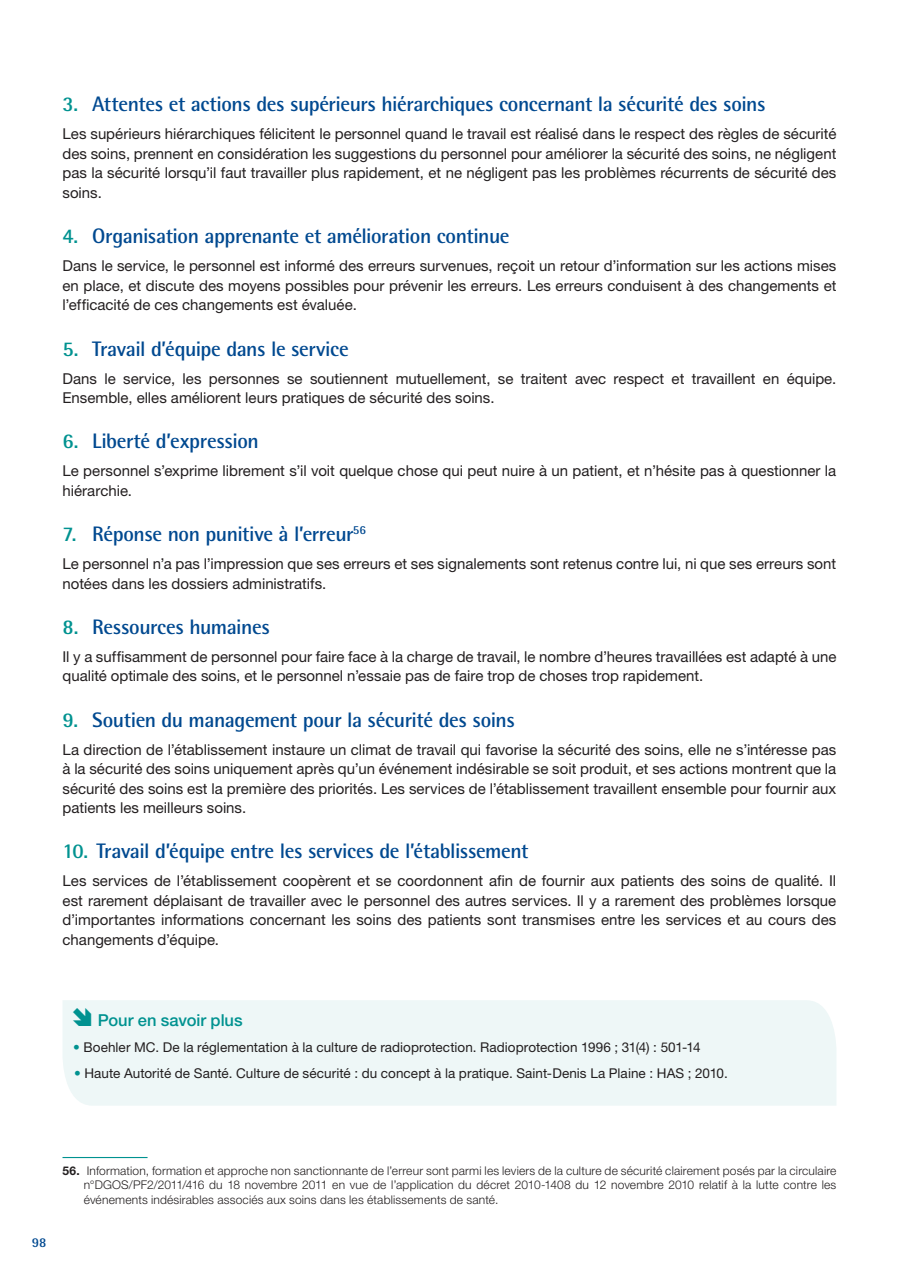
<style>
.page{position:relative;width:899px;height:1269px;background:#fff}
.page>*{position:absolute;margin:0;border:0;box-sizing:border-box;transform-origin:0 0}
.t1{font:700 21px "Rotis Semi Sans Std";letter-spacing:-.02em;color:#014990}
.t2{font:500 16.5px "Helvetica Neue LT Std";letter-spacing:-.005em;color:#009290}
.t3{font:15px/19.5px "Helvetica Neue LT Std";color:#231f20;text-align:justify}
.t4{font:13.5px "Helvetica Neue LT Std";letter-spacing:.005em;color:#231f20}
.t5{font:700 13.5px "Rotis Semi Sans Std";color:#014990}
.t6{font:300 12px/14.2px "Helvetica Neue LT Std";letter-spacing:.015em;color:#231f20;text-align:justify}
.s1{color:#009290}
.s2{font-weight:500;color:#009290}
.s3{font-weight:700}
</style>
<div class="page">
<hr style="left:63px;top:1157px;width:85px;height:1px;background:#009290">
<div style="left:63px;top:1000px;width:773px;height:106px;background:#eef7f7"></div>
<h1 class="t1" style="left:63px;top:91px;width:704px"><span class="s1">3.</span> Attentes et actions des supérieurs hiérarchiques concernant la sécurité des soins</h1>
<p class="t3" style="left:63px;top:124px;width:775px">Les supérieurs hiérarchiques félicitent le personnel quand le travail est réalisé dans le respect des règles de sécurité des soins, prennent en considération les suggestions du personnel pour améliorer la sécurité des soins, ne négligent pas la sécurité lorsqu’il faut travailler plus rapidement, et ne négligent pas les problèmes récurrents de sécurité des soins.</p>
<h1 class="t1" style="left:63px;top:223px;width:449px"><span class="s1">4.</span> Organisation apprenante et amélioration continue</h1>
<p class="t3" style="left:63px;top:256px;width:775px">Dans le service, le personnel est informé des erreurs survenues, reçoit un retour d’information sur les actions mises en place, et discute des moyens possibles pour prévenir les erreurs. Les erreurs conduisent à des changements et l’efficacité de ces changements est évaluée.</p>
<h1 class="t1" style="left:63px;top:335px;width:288px"><span class="s1">5.</span> Travail d’équipe dans le service</h1>
<p class="t3" style="left:63px;top:368px;width:775px">Dans le service, les personnes se soutiennent mutuellement, se traitent avec respect et travaillent en équipe.<br>Ensemble, elles améliorent leurs pratiques de sécurité des soins.</p>
<h1 class="t1" style="left:63px;top:428px;width:198px"><span class="s1">6.</span> Liberté d’expression</h1>
<p class="t3" style="left:63px;top:461px;width:775px">Le personnel s’exprime librement s’il voit quelque chose qui peut nuire à un patient, et n’hésite pas à questionner la hiérarchie.</p>
<h1 class="t1" style="left:63px;top:521px;width:305px"><span class="s1">7.</span> Réponse non punitive à l’erreur<sup>56</sup></h1>
<p class="t3" style="left:63px;top:554px;width:775px">Le personnel n’a pas l’impression que ses erreurs et ses signalements sont retenus contre lui, ni que ses erreurs sont notées dans les dossiers administratifs.</p>
<h1 class="t1" style="left:63px;top:614px;width:209px"><span class="s1">8.</span> Ressources humaines</h1>
<p class="t3" style="left:63px;top:646px;width:775px">Il y a suffisamment de personnel pour faire face à la charge de travail, le nombre d’heures travaillées est adapté à une qualité optimale des soins, et le personnel n’essaie pas de faire trop de choses trop rapidement.</p>
<h1 class="t1" style="left:63px;top:706px;width:454px"><span class="s1">9.</span> Soutien du management pour la sécurité des soins</h1>
<p class="t3" style="left:63px;top:739px;width:775px">La direction de l’établissement instaure un climat de travail qui favorise la sécurité des soins, elle ne s’intéresse pas à la sécurité des soins uniquement après qu’un événement indésirable se soit produit, et ses actions montrent que la sécurité des soins est la première des priorités. Les services de l’établissement travaillent ensemble pour fournir aux patients les meilleurs soins.</p>
<h1 class="t1" style="left:63px;top:838px;width:467px"><span class="s1">10.</span> Travail d’équipe entre les services de l’établissement</h1>
<p class="t3" style="left:63px;top:871px;width:775px">Les services de l’établissement coopèrent et se coordonnent afin de fournir aux patients des soins de qualité. Il est rarement déplaisant de travailler avec le personnel des autres services. Il y a rarement des problèmes lorsque d’importantes informations concernant les soins des patients sont transmises entre les services et au cours des changements d’équipe.</p>
<p class="t2" style="left:71px;top:1010px;width:173px">➔ Pour en savoir plus</p>
<p class="t4" style="left:73px;top:1039px;width:629px"><span class="s2">•</span> Boehler MC. De la réglementation à la culture de radioprotection. Radioprotection 1996 ; 31(4) : 501-14</p>
<p class="t4" style="left:74px;top:1064px;width:655px"><span class="s2">•</span> Haute Autorité de Santé. Culture de sécurité : du concept à la pratique. Saint-Denis La Plaine : HAS ; 2010.</p>
<p class="t5" style="left:32px;top:1234px;width:16px">98</p>
<p class="t6" style="left:84px;top:1163px;width:754px;text-indent:-21px"><span class="s3">56.</span> Information, formation et approche non sanctionnante de l’erreur sont parmi les leviers de la culture de sécurité clairement posés par la circulaire n°DGOS/PF2/2011/416 du 18 novembre 2011 en vue de l’application du décret 2010-1408 du 12 novembre 2010 relatif à la lutte contre les événements indésirables associés aux soins dans les établissements de santé.</p>
</div>
